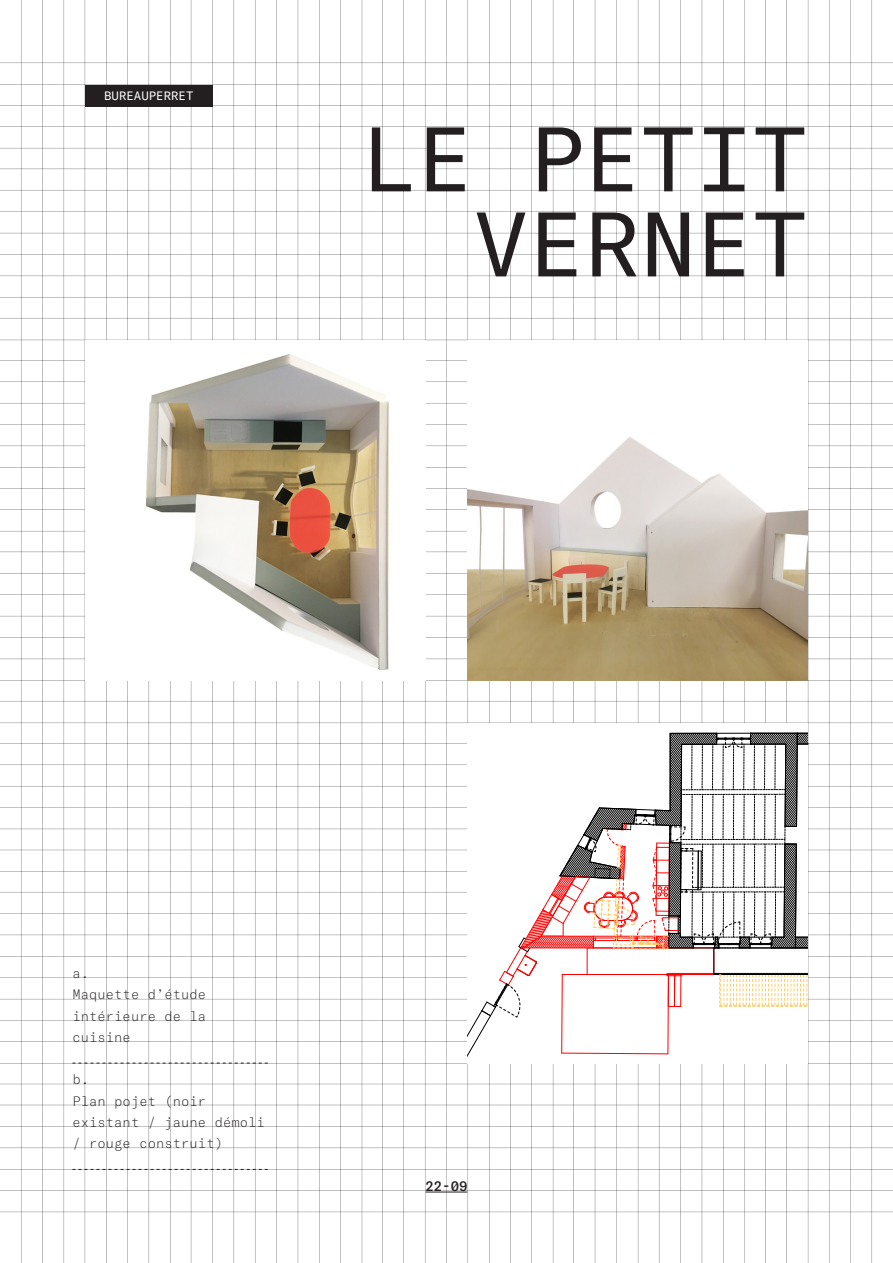
<style>
.page{position:relative;width:893px;height:1263px;background:#fff}
.page>*{position:absolute;margin:0;border:0;box-sizing:border-box;transform-origin:0 0}
.NUM{font:90px/85.1px "GT America Mono";color:#231f20;text-align:right}
.descr{font:100 13.5px/21.3px "GT America Mono";color:#231f20}
.date{font:500 13.5px "GT America Mono";color:#231f20}
.t1{font:12px "GT America Mono";color:#fff}
</style>
<div class="page">
<img style="left:0;top:0;width:893px;height:1263px">
<div style="left:85px;top:85px;width:128px;height:21px;background:#231f20"></div>
<hr style="left:426px;top:1192px;width:41px;height:1px;background:#231f20">
<svg style="left:72px;top:1063px;width:196px;height:1px"></svg>
<svg style="left:72px;top:1169px;width:196px;height:1px"></svg>
<img style="left:85px;top:340px;width:340px;height:340px">
<img style="left:468px;top:340px;width:340px;height:340px">
<div style="left:468px;top:723px;width:340px;height:340px;background:#fff"></div>
<svg style="left:468px;top:732px;width:341px;height:331px"></svg>
<p class="t1" style="left:104px;top:89px;width:91px">BUREAUPERRET</p>
<p class="NUM" style="left:361px;top:118px;width:448px">LE PETIT<br>VERNET</p>
<p class="descr" style="left:72px;top:963px;width:135px">a.<br>Maquette d’étude intérieure de la cuisine</p>
<p class="descr" style="left:72px;top:1069px;width:194px">b.<br>Plan pojet (noir existant / jaune démoli / rouge construit)</p>
<p class="date" style="left:426px;top:1178px;width:43px">22-09</p>
</div>
